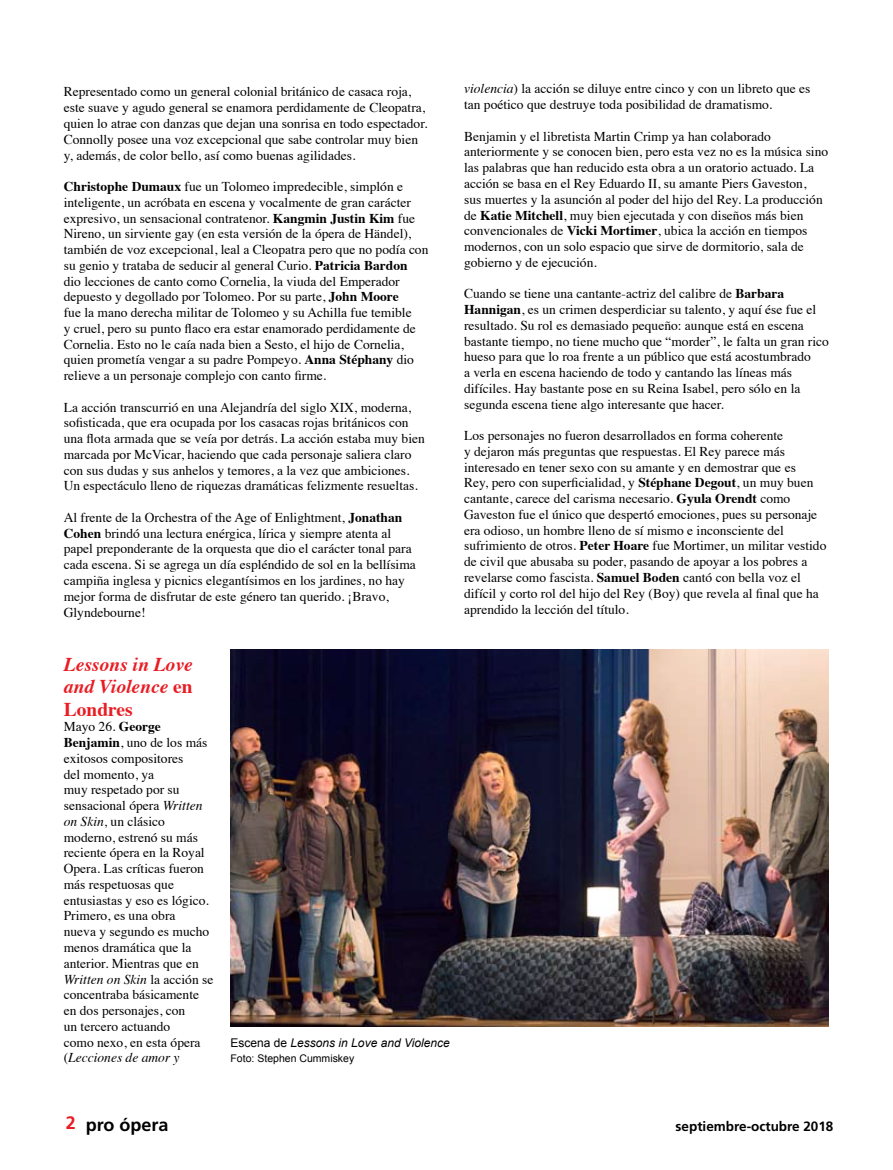
<style>
.page{position:relative;width:893px;height:1170px;background:#fff}
.page>*{position:absolute;margin:0;border:0;box-sizing:border-box;transform-origin:0 0}
.t1{font:italic 700 19.5px/22.5px "Times";color:#e91c23;text-align:justify}
.t2{font:700 18px "Frutiger";color:#000}
.t3{font:13.5px/15.8px "Times";color:#000}
.t4{font:700 13.5px "Frutiger";color:#000}
.t5{font:italic 12px "Arial";color:#000}
.t6{font:10.5px "Arial";color:#000}
.s1{font-weight:700}
.s2{font-style:normal}
.s3{font-style:italic}
</style>
<div class="page">
<img style="left:231px;top:649px;width:598px;height:377px">
<p class="t3" style="left:64px;top:83px;width:365px">Representado como un general colonial británico de casaca roja, este suave y agudo general se enamora perdidamente de Cleopatra, quien lo atrae con danzas que dejan una sonrisa en todo espectador.<br>Connolly posee una voz excepcional que sabe controlar muy bien y, además, de color bello, así como buenas agilidades.</p>
<p class="t3" style="left:64px;top:177px;width:366px"><span class="s1">Christophe Dumaux</span> fue un Tolomeo impredecible, simplón e inteligente, un acróbata en escena y vocalmente de gran carácter expresivo, un sensacional contratenor. <span class="s1">Kangmin Justin Kim</span> fue Nireno, un sirviente gay (en esta versión de la ópera de Händel), también de voz excepcional, leal a Cleopatra pero que no podía con su genio y trataba de seducir al general Curio. <span class="s1">Patricia Bardon<br></span>dio lecciones de canto como Cornelia, la viuda del Emperador depuesto y degollado por Tolomeo. Por su parte, <span class="s1">John Moore<br></span>fue la mano derecha militar de Tolomeo y su Achilla fue temible<br>y cruel, pero su punto flaco era estar enamorado perdidamente de Cornelia. Esto no le caía nada bien a Sesto, el hijo de Cornelia, quien prometía vengar a su padre Pompeyo. <span class="s1">Anna Stéphany</span> dio relieve a un personaje complejo con canto firme.</p>
<p class="t3" style="left:64px;top:398px;width:363px">La acción transcurrió en una Alejandría del siglo XIX, moderna, sofisticada, que era ocupada por los casacas rojas británicos con una flota armada que se veía por detrás. La acción estaba muy bien marcada por McVicar, haciendo que cada personaje saliera claro con sus dudas y sus anhelos y temores, a la vez que ambiciones.<br>Un espectáculo lleno de riquezas dramáticas felizmente resueltas.</p>
<p class="t3" style="left:64px;top:508px;width:354px">Al frente de la Orchestra of the Age of Enlightment, <span class="s1">Jonathan Cohen</span> brindó una lectura enérgica, lírica y siempre atenta al papel preponderante de la orquesta que dio el carácter tonal para cada escena. Si se agrega un día espléndido de sol en la bellísima campiña inglesa y picnics elegantísimos en los jardines, no hay mejor forma de disfrutar de este género tan querido. ¡Bravo, Glyndebourne!</p>
<h1 class="t1" style="left:64px;top:651px;width:130px">Lessons in Love and Violence <span class="s2">en Londres</span></h1>
<p class="t3" style="left:64px;top:717px;width:151px">Mayo 26. <span class="s1">George<br>Benjamin</span>, uno de los más exitosos compositores<br>del momento, ya<br>muy respetado por su sensacional ópera <span class="s3">Written on Skin</span>, un clásico moderno, estrenó su más reciente ópera en la Royal<br>Opera. Las críticas fueron más respetuosas que entusiastas y eso es lógico.<br>Primero, es una obra<br>nueva y segundo es mucho menos dramática que la anterior. Mientras que en<br><span class="s3">Written on Skin</span> la acción se concentraba básicamente en dos personajes, con<br>un tercero actuando<br>como nexo, en esta ópera (<span class="s3">Lecciones de amor y</span></p>
<p class="t5" style="left:231px;top:1034px;width:221px"><span class="s2">Escena de</span> Lessons in Love and Violence</p>
<p class="t6" style="left:231px;top:1051px;width:125px">Foto: Stephen Cummiskey</p>
<p class="t3" style="left:464px;top:80px;width:348px"><span class="s3">violencia</span>) la acción se diluye entre cinco y con un libreto que es tan poético que destruye toda posibilidad de dramatismo.</p>
<p class="t3" style="left:464px;top:127px;width:366px">Benjamin y el libretista Martin Crimp ya han colaborado anteriormente y se conocen bien, pero esta vez no es la música sino las palabras que han reducido esta obra a un oratorio actuado. La acción se basa en el Rey Eduardo II, su amante Piers Gaveston,<br>sus muertes y la asunción al poder del hijo del Rey. La producción de <span class="s1">Katie Mitchell</span>, muy bien ejecutada y con diseños más bien convencionales de <span class="s1">Vicki Mortimer</span>, ubica la acción en tiempos modernos, con un solo espacio que sirve de dormitorio, sala de gobierno y de ejecución.</p>
<p class="t3" style="left:464px;top:285px;width:366px">Cuando se tiene una cantante-actriz del calibre de <span class="s1">Barbara Hannigan</span>, es un crimen desperdiciar su talento, y aquí ése fue el resultado. Su rol es demasiado pequeño: aunque está en escena bastante tiempo, no tiene mucho que “morder”, le falta un gran rico hueso para que lo roa frente a un público que está acostumbrado<br>a verla en escena haciendo de todo y cantando las líneas más difíciles. Hay bastante pose en su Reina Isabel, pero sólo en la segunda escena tiene algo interesante que hacer.</p>
<p class="t3" style="left:464px;top:426px;width:364px">Los personajes no fueron desarrollados en forma coherente<br>y dejaron más preguntas que respuestas. El Rey parece más interesado en tener sexo con su amante y en demostrar que es<br>Rey, pero con superficialidad, y <span class="s1">Stéphane Degout</span>, un muy buen cantante, carece del carisma necesario. <span class="s1">Gyula Orendt</span> como Gaveston fue el único que despertó emociones, pues su personaje era odioso, un hombre lleno de sí mismo e inconsciente del sufrimiento de otros. <span class="s1">Peter Hoare</span> fue Mortimer, un militar vestido de civil que abusaba su poder, pasando de apoyar a los pobres a revelarse como fascista. <span class="s1">Samuel Boden</span> cantó con bella voz el difícil y corto rol del hijo del Rey (Boy) que revela al final que ha aprendido la lección del título.</p>
<h2 class="t2" style="left:86px;top:1114px;width:84px">pro ópera</h2>
<p class="t4" style="left:676px;top:1118px;width:159px">septiembre-octubre 201 8</p>
</div>
